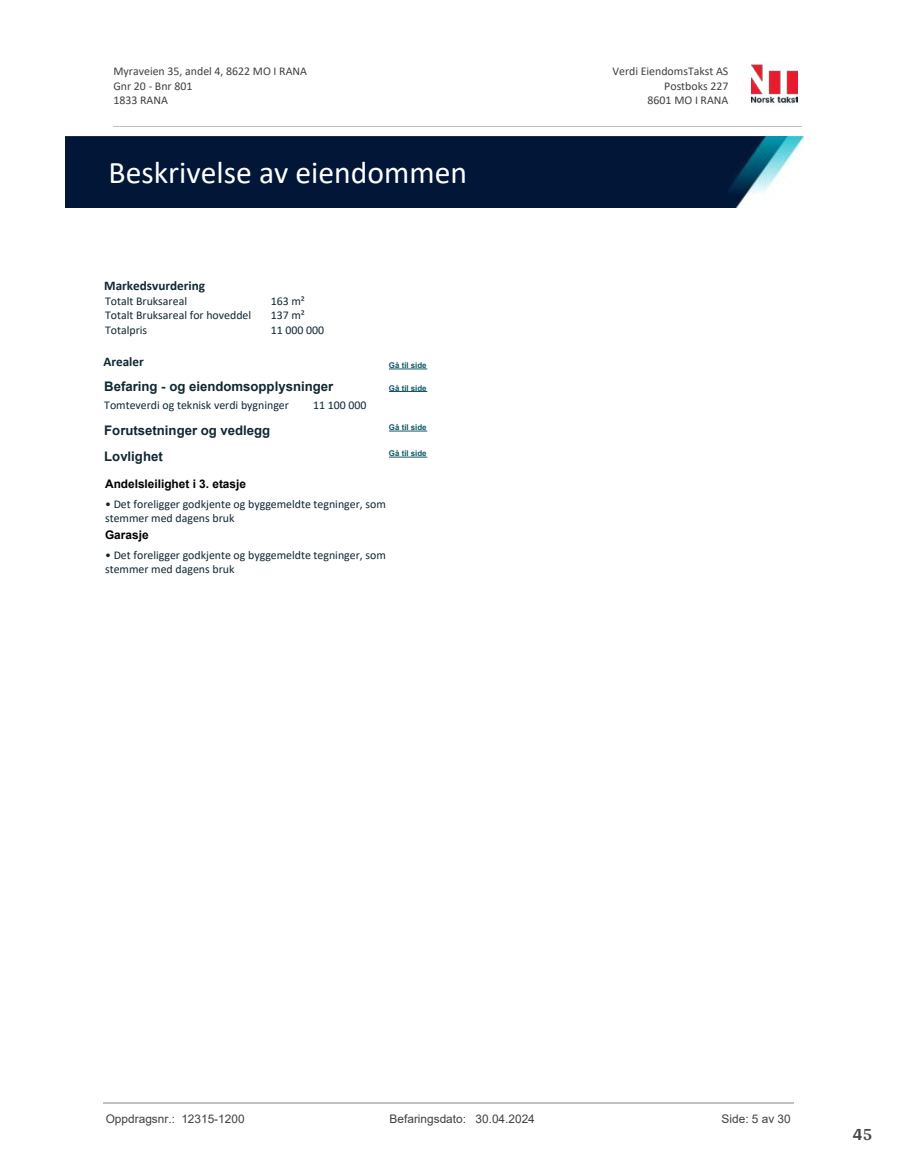
<style>
.page{position:relative;width:915px;height:1172px;background:#fff}
.page>*{position:absolute;margin:0;border:0;box-sizing:border-box;transform-origin:0 0}
.t1{font:31.65px "Calibri";color:#fff}
.t2{font:700 18px "Arya";color:#414749}
.t3{font:700 13.2px/26.1px "Arial";color:#102732}
.t4{font:700 13.2px "Calibri";color:#102732}
.t5{font:11.85px/14.4px "Calibri";color:#102732}
.t6{font:11.85px/14.5px "Calibri";color:#404040}
.t7{font:11.85px "Arial";color:#404040}
.t8{font:700 11.85px "Arial";color:#000}
.t9{font:700 7.95px "Arial";color:#115965}
</style>
<div class="page">
<hr style="left:389px;top:368px;width:38px;height:1px;background:#115965">
<hr style="left:389px;top:391px;width:38px;height:1px;background:#115965">
<hr style="left:389px;top:457px;width:38px;height:1px;background:#115965">
<hr style="left:389px;top:431px;width:38px;height:1px;background:#115965">
<img style="left:751px;top:64px;width:46px;height:40px">
<hr style="left:113px;top:127px;width:688px;height:1px;background:#c0c0c0">
<img style="left:65px;top:137px;width:738px;height:71px">
<hr style="left:103px;top:1102px;width:690px;height:1px;background:#c0c0c0">
<p class="t6" style="left:113px;top:64px;width:195px">Myraveien 35, andel 4, 8622 MO I RANA<br>Gnr 20 - Bnr 801<br>1833 RANA</p>
<p class="t6" style="left:612px;top:64px;width:117px">Verdi EiendomsTakst AS</p>
<p class="t6" style="left:664px;top:78px;width:66px">Postboks 227</p>
<p class="t6" style="left:647px;top:93px;width:82px">8601 MO I RANA</p>
<h1 class="t1" style="left:109px;top:150px;width:360px">Beskrivelse av eiendommen</h1>
<p class="t4" style="left:104px;top:276px;width:102px">Markedsvurdering</p>
<p class="t5" style="left:105px;top:322px;width:44px">Totalpris</p>
<p class="t5" style="left:271px;top:322px;width:55px">11 000 000</p>
<p class="t5" style="left:105px;top:294px;width:83px">Totalt Bruksareal</p>
<p class="t5" style="left:271px;top:294px;width:36px">163 m²</p>
<p class="t5" style="left:105px;top:308px;width:147px">Totalt Bruksareal for hoveddel</p>
<p class="t5" style="left:271px;top:308px;width:36px">137 m²</p>
<p class="t4" style="left:103px;top:352px;width:42px">Arealer</p>
<p class="t9" style="left:389px;top:360px;width:39px">Gå til side</p>
<p class="t3" style="left:104px;top:373px;width:230px">Befaring - og eiendomsopplysninger</p>
<p class="t5" style="left:104px;top:398px;width:186px">Tomteverdi og teknisk verdi bygninger</p>
<p class="t5" style="left:313px;top:398px;width:55px">11 100 000</p>
<p class="t9" style="left:389px;top:382px;width:39px">Gå til side</p>
<p class="t9" style="left:389px;top:422px;width:39px">Gå til side</p>
<p class="t3" style="left:104px;top:417px;width:167px">Forutsetninger og vedlegg<br>Lovlighet</p>
<p class="t8" style="left:105px;top:476px;width:142px">Andelsleilighet i 3. etasje</p>
<p class="t5" style="left:105px;top:496px;width:282px">• Det foreligger godkjente og byggemeldte tegninger, som stemmer med dagens bruk</p>
<p class="t8" style="left:105px;top:527px;width:45px">Garasje</p>
<p class="t5" style="left:105px;top:547px;width:282px">• Det foreligger godkjente og byggemeldte tegninger, som stemmer med dagens bruk</p>
<p class="t9" style="left:389px;top:448px;width:39px">Gå til side</p>
<p class="t7" style="left:106px;top:1111px;width:140px">Oppdragsnr.: 12315-1200</p>
<p class="t7" style="left:389px;top:1111px;width:147px">Befaringsdato: 30.04.2024</p>
<p class="t7" style="left:721px;top:1111px;width:71px">Side: 5 av 30</p>
<h2 class="t2" style="left:852px;top:1123px;width:21px">45</h2>
</div>
